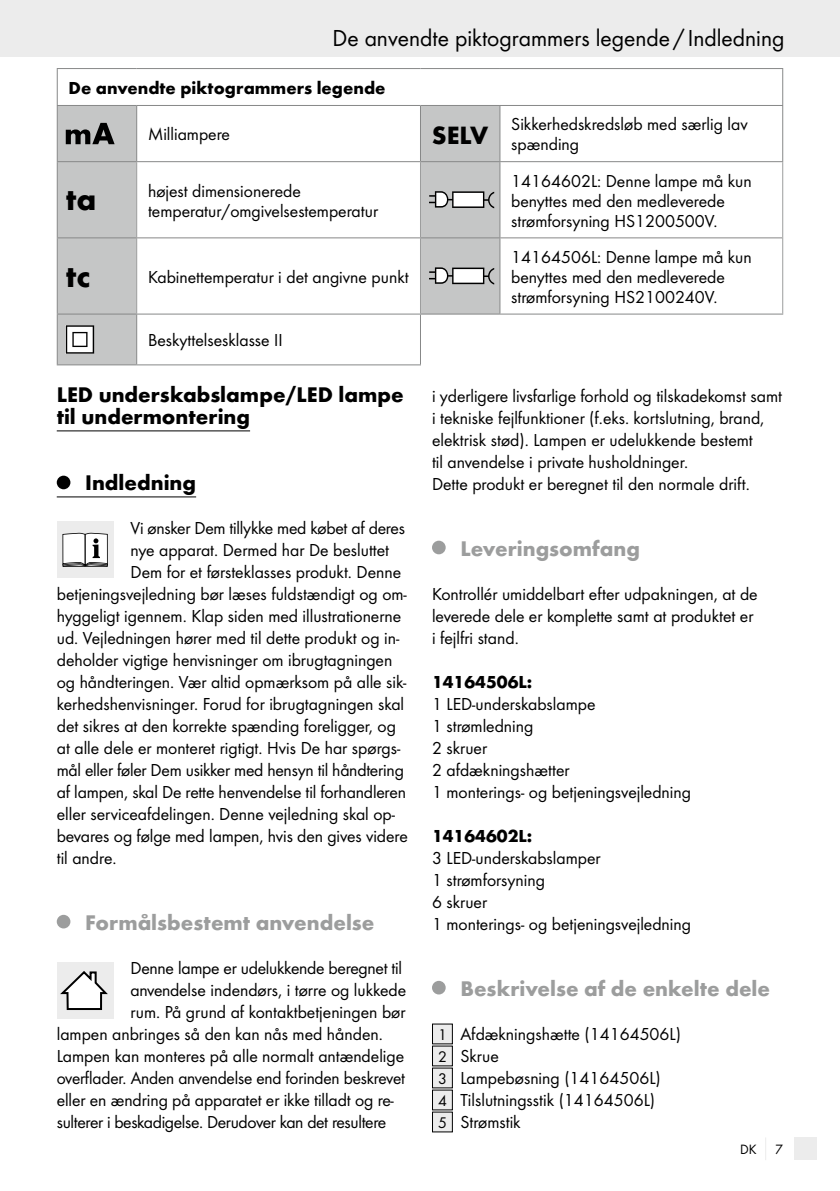
<style>
.page{position:relative;width:840px;height:1191px;background:#fff}
.page>*{position:absolute;margin:0;border:0;box-sizing:border-box;transform-origin:0 0}
.t1{font:700 32px "Futura";color:#000}
.t2{font:700 26px "Futura";color:#000}
.t3{font:24px "Futura Boo";color:#000}
.t4{font:700 22px "Futura";color:#9c9d9d}
.t5{font:700 22px/22px "Futura";color:#000}
.t6{font:18px/22px "Futura Boo";color:#000}
.t7{font:700 18px "Futura";color:#000}
.t8{font:18px "Futura Boo";letter-spacing:-.02em;color:#000}
.t9{font:14px "Futura Boo";color:#000}
.s1{font-size:16px}
</style>
<div class="page">
<div style="left:0;top:0;width:839px;height:57px;background:#ececec"></div>
<div style="left:794px;top:1137px;width:22px;height:23px;background:#ececec"></div>
<svg style="left:58px;top:106px;width:441px;height:258px"></svg>
<hr style="left:420px;top:313px;width:79px;height:1px;background:#878888">
<hr style="left:499px;top:313px;width:283px;height:1px;background:#878888">
<hr style="left:420px;top:161px;width:79px;height:1px;background:#878888">
<hr style="left:420px;top:237px;width:79px;height:1px;background:#878888">
<hr style="left:57px;top:105px;width:80px;height:1px;background:#878888">
<hr style="left:137px;top:105px;width:283px;height:1px;background:#878888">
<hr style="left:420px;top:105px;width:79px;height:1px;background:#878888">
<hr style="left:499px;top:105px;width:283px;height:1px;background:#878888">
<hr style="left:499px;top:161px;width:283px;height:1px;background:#878888">
<hr style="left:499px;top:237px;width:282px;height:1px;background:#878888">
<hr style="left:420px;top:314px;width:1px;height:50px;background:#878888">
<hr style="left:420px;top:106px;width:1px;height:55px;background:#878888">
<hr style="left:57px;top:162px;width:1px;height:75px;background:#878888">
<hr style="left:57px;top:238px;width:1px;height:75px;background:#878888">
<hr style="left:499px;top:162px;width:1px;height:75px;background:#878888">
<hr style="left:499px;top:238px;width:1px;height:75px;background:#878888">
<hr style="left:499px;top:106px;width:1px;height:55px;background:#878888">
<hr style="left:781px;top:106px;width:1px;height:55px;background:#878888">
<hr style="left:57px;top:313px;width:80px;height:1px;background:#878888">
<hr style="left:137px;top:313px;width:283px;height:1px;background:#878888">
<hr style="left:57px;top:364px;width:80px;height:1px;background:#878888">
<hr style="left:137px;top:364px;width:284px;height:1px;background:#878888">
<hr style="left:57px;top:106px;width:1px;height:55px;background:#878888">
<hr style="left:57px;top:314px;width:1px;height:50px;background:#878888">
<hr style="left:57px;top:68px;width:80px;height:1px;background:#878888">
<hr style="left:57px;top:69px;width:1px;height:36px;background:#878888">
<hr style="left:137px;top:68px;width:283px;height:1px;background:#878888">
<hr style="left:420px;top:68px;width:79px;height:1px;background:#878888">
<hr style="left:499px;top:68px;width:283px;height:1px;background:#878888">
<hr style="left:781px;top:69px;width:1px;height:36px;background:#878888">
<hr style="left:136px;top:106px;width:1px;height:55px;background:#878888">
<hr style="left:136px;top:314px;width:1px;height:50px;background:#878888">
<hr style="left:57px;top:161px;width:80px;height:1px;background:#878888">
<hr style="left:57px;top:237px;width:80px;height:1px;background:#878888">
<hr style="left:420px;top:162px;width:1px;height:75px;background:#9c9d9d">
<hr style="left:781px;top:162px;width:1px;height:76px;background:#9c9d9d">
<hr style="left:136px;top:238px;width:1px;height:75px;background:#9c9d9d">
<hr style="left:420px;top:238px;width:1px;height:75px;background:#9c9d9d">
<hr style="left:781px;top:238px;width:1px;height:75px;background:#9c9d9d">
<hr style="left:137px;top:237px;width:283px;height:1px;background:#878888">
<hr style="left:137px;top:161px;width:283px;height:1px;background:#878888">
<hr style="left:136px;top:162px;width:1px;height:75px;background:#9c9d9d">
<svg style="left:66px;top:123px;width:48px;height:21px"></svg>
<svg style="left:429px;top:191px;width:65px;height:17px"></svg>
<svg style="left:429px;top:267px;width:65px;height:17px"></svg>
<svg style="left:66px;top:325px;width:28px;height:29px"></svg>
<hr style="left:57px;top:430px;width:193px;height:1px;background:#000">
<hr style="left:57px;top:496px;width:139px;height:1px;background:#000">
<div style="left:57px;top:475px;width:13px;height:14px;background:#000;border-radius:50%"></div>
<div style="left:57px;top:521px;width:56px;height:57px;background:#ececec"></div>
<hr style="left:63px;top:566px;width:44px;height:1px;background:#000">
<svg style="left:62px;top:533px;width:46px;height:33px;background:#cacaca"></svg>
<div style="left:57px;top:914px;width:13px;height:14px;background:#9c9d9d;border-radius:50%"></div>
<div style="left:57px;top:962px;width:56px;height:57px;background:#ececec"></div>
<svg style="left:60px;top:971px;width:48px;height:39px"></svg>
<div style="left:432px;top:540px;width:13px;height:14px;background:#9c9d9d;border-radius:50%"></div>
<div style="left:432px;top:980px;width:13px;height:14px;background:#9c9d9d;border-radius:50%"></div>
<div style="left:432px;top:1024px;width:20px;height:20px;background:#ececec"></div>
<div style="left:432px;top:1046px;width:20px;height:20px;background:#ececec"></div>
<div style="left:432px;top:1068px;width:20px;height:20px;background:#ececec"></div>
<div style="left:432px;top:1090px;width:20px;height:20px;background:#ececec"></div>
<div style="left:432px;top:1112px;width:20px;height:20px;background:#ececec"></div>
<h3 class="t3" style="left:332px;top:24px;width:453px">De anvendte piktogrammers legende / Indledning</h3>
<p class="t7" style="left:69px;top:77px;width:318px">De anvendte piktogrammers legende</p>
<p class="t6" style="left:148px;top:123px;width:83px">Milliampere</p>
<h2 class="t2" style="left:431px;top:119px;width:58px">SELV</h2>
<p class="t6" style="left:511px;top:114px;width:238px;line-height:20px">Sikkerhedskredsløb med særlig lav spænding</p>
<h1 class="t1" style="left:66px;top:180px;width:32px">ta</h1>
<p class="t6" style="left:148px;top:180px;width:231px;line-height:20px">højest dimensionerede temperatur/omgivelsestemperatur</p>
<p class="t6" style="left:511px;top:170px;width:242px;line-height:20px">14164602L: Denne lampe må kun benyttes med den medleverede strømforsyning HS1200500V.</p>
<h1 class="t1" style="left:66px;top:256px;width:26px">tc</h1>
<p class="t6" style="left:148px;top:266px;width:262px">Kabinettemperatur i det angivne punkt</p>
<p class="t6" style="left:511px;top:247px;width:242px;line-height:20px">14164506L: Denne lampe må kun benyttes med den medleverede strømforsyning HS2100240V.</p>
<p class="t6" style="left:148px;top:329px;width:136px">Beskyttelsesklasse II</p>
<p class="t5" style="left:57px;top:383px;width:348px">LED underskabslampe/LED lampe til undermontering</p>
<p class="t5" style="left:85px;top:471px;width:112px">Indledning</p>
<p class="t6" style="left:130px;top:517px;width:276px">Vi ønsker Dem tillykke med købet af deres</p>
<p class="t6" style="left:130px;top:539px;width:260px">nye apparat. Dermed har De besluttet</p>
<p class="t6" style="left:130px;top:561px;width:272px">Dem for et førsteklasses produkt. Denne</p>
<p class="t6" style="left:57px;top:583px;width:351px">betjeningsvejledning bør læses fuldstændigt og om-</p>
<p class="t6" style="left:57px;top:605px;width:346px">hyggeligt igennem. Klap siden med illustrationerne</p>
<p class="t6" style="left:57px;top:627px;width:344px">ud. Vejledningen hører med til dette produkt og in-</p>
<p class="t6" style="left:57px;top:649px;width:337px">deholder vigtige henvisninger om ibrugtagningen</p>
<p class="t6" style="left:57px;top:671px;width:351px">og håndteringen. Vær altid opmærksom på alle sik-</p>
<p class="t6" style="left:57px;top:693px;width:349px">kerhedshenvisninger. Forud for ibrugtagningen skal</p>
<p class="t6" style="left:57px;top:715px;width:340px">det sikres at den korrekte spænding foreligger, og</p>
<p class="t6" style="left:57px;top:737px;width:345px">at alle dele er monteret rigtigt. Hvis De har spørgs-</p>
<p class="t6" style="left:57px;top:759px;width:348px">mål eller føler Dem usikker med hensyn til håndtering</p>
<p class="t6" style="left:57px;top:781px;width:350px">af lampen, skal De rette henvendelse til forhandleren</p>
<p class="t6" style="left:57px;top:803px;width:339px">eller serviceafdelingen. Denne vejledning skal op-</p>
<p class="t6" style="left:57px;top:825px;width:352px">bevares og følge med lampen, hvis den gives videre</p>
<p class="t6" style="left:57px;top:847px;width:61px">til andre.</p>
<p class="t4" style="left:85px;top:909px;width:290px">Formålsbestemt anvendelse</p>
<p class="t6" style="left:130px;top:957px;width:273px">Denne lampe er udelukkende beregnet til</p>
<p class="t6" style="left:130px;top:979px;width:277px">anvendelse indendørs, i tørre og lukkede</p>
<p class="t6" style="left:130px;top:1001px;width:276px">rum. På grund af kontaktbetjeningen bør</p>
<p class="t6" style="left:57px;top:1023px;width:327px">lampen anbringes så den kan nås med hånden.</p>
<p class="t6" style="left:57px;top:1045px;width:349px">Lampen kan monteres på alle normalt antændelige</p>
<p class="t6" style="left:57px;top:1067px;width:349px">overflader. Anden anvendelse end forinden beskrevet</p>
<p class="t6" style="left:57px;top:1089px;width:338px">eller en ændring på apparatet er ikke tilladt og re-</p>
<p class="t8" style="left:57px;top:1111px;width:331px">sulterer i beskadigelse. Derudover kan det resultere</p>
<p class="t6" style="left:432px;top:385px;width:351px">i yderligere livsfarlige forhold og tilskadekomst samt i tekniske fejlfunktioner (f.eks. kortslutning, brand, elektrisk stød). Lampen er udelukkende bestemt<br>til anvendelse i private husholdninger.<br>Dette produkt er beregnet til den normale drift.</p>
<p class="t4" style="left:460px;top:535px;width:181px">Leveringsomfang</p>
<p class="t6" style="left:432px;top:583px;width:327px">Kontrollér umiddelbart efter udpakningen, at de leverede dele er komplette samt at produktet er i fejlfri stand.</p>
<p class="t7" style="left:432px;top:671px;width:102px">14164506L:</p>
<p class="t6" style="left:432px;top:693px;width:260px">1 LED-underskabslampe<br>1 strømledning<br>2 skruer<br>2 afdækningshætter<br>1 monterings- og betjeningsvejledning</p>
<p class="t7" style="left:432px;top:825px;width:102px">14164602L:</p>
<p class="t6" style="left:432px;top:847px;width:260px">3 LED-underskabslamper<br>1 strømforsyning<br>6 skruer<br>1 monterings- og betjeningsvejledning</p>
<p class="t4" style="left:460px;top:975px;width:311px">Beskrivelse af de enkelte dele</p>
<p class="t6" style="left:438px;top:1023px;width:244px"><span class="s1">1</span> Afdækningshætte (14164506L)<br><span class="s1">2</span> Skrue<br><span class="s1">3</span> Lampebøsning (14164506L)<br><span class="s1">4</span> Tilslutningsstik (14164506L)<br><span class="s1">5</span> Strømstik</p>
<p class="t9" style="left:739px;top:1141px;width:18px">DK</p>
<p class="t9" style="left:774px;top:1141px;width:9px">7</p>
</div>
